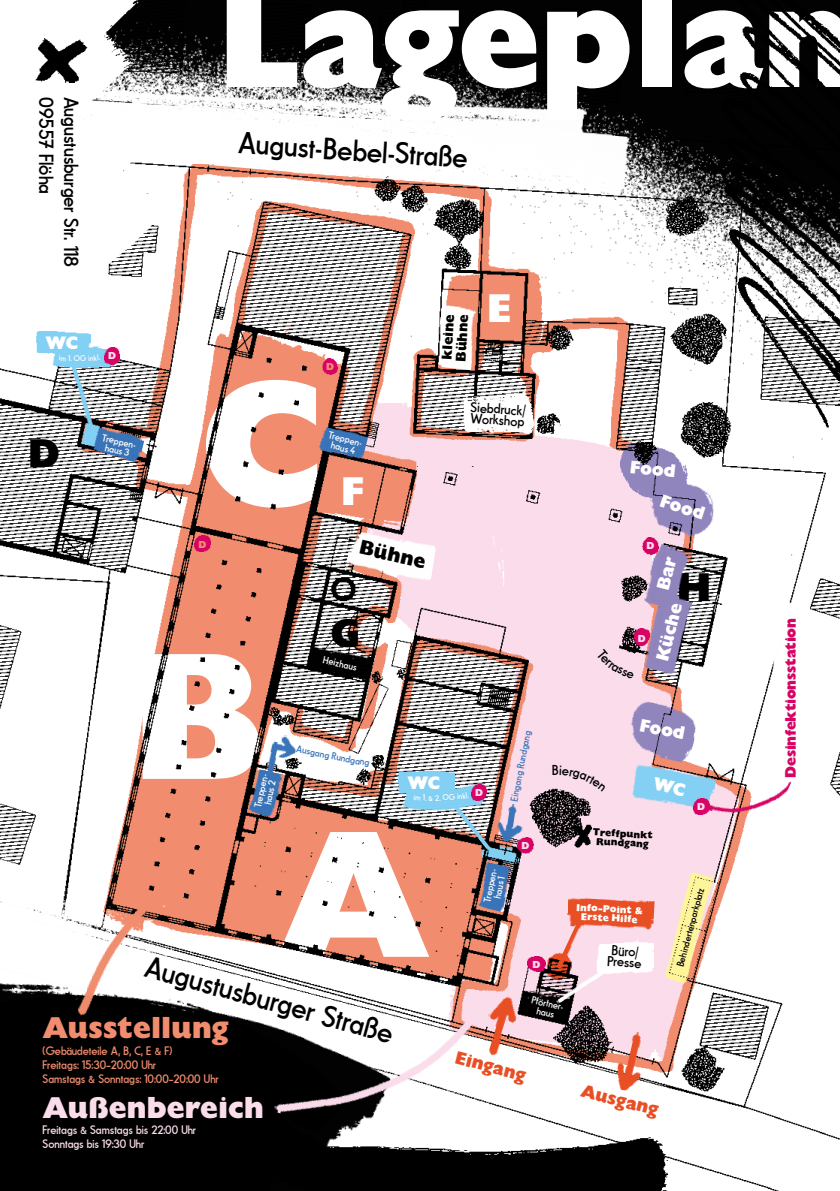
<style>
.page{position:relative;width:840px;height:1191px;background:#fff}
.page>*{position:absolute;margin:0;border:0;box-sizing:border-box;transform-origin:0 0}
.t1{font:180px "Gill Sans Std Extra Bold Disp";color:#fff}
.t2{font:140px "Gill Sans Std Extra Bold Disp";color:#fff}
.t3{font:40px "Gill Sans Std Extra Bold Disp";color:#000}
.t4{font:40px "Gill Sans Std Extra Bold Disp";color:#fff}
.t5{font:30px "Fundamental Brigade";color:#000}
.t6{font:30px "Gill Sans Std Extra Bold Disp";letter-spacing:.01em;color:#fadceb}
.t7{font:30px "Gill Sans Std Extra Bold Disp";color:#f18d6e}
.t8{font:20px "Fundamental Brigade";color:#000}
.t9{font:20px "Gill Sans Std Extra Bold Disp";color:#000}
.t10{font:18px "Gill Sans Std Extra Bold Disp";color:#fff}
.t11{font:18px "Gill Sans Std Extra Bold Disp";color:#e94e24}
.t12{font:15px "Gill Sans Extra Bold Display";letter-spacing:-.025em;color:#d70365}
.t13{font:14px/11px "Fundamental Brigade";color:#000}
.t14{font:14px/14px "Gill Sans Std Extra Bold Disp";color:#000}
.t15{font:12px/14px "Fundamental Brigade";color:#f18d6e}
.t16{font:12px/14px "Fundamental Brigade";color:#fadceb}
.t17{font:10px/9px "Fundamental Brigade";color:#fff;text-align:center}
.t18{font:10px "Fundamental Brigade";color:#3974b9}
.t19{font:10px/9px "Gill Sans Std Extra Bold Disp";color:#fff;text-align:center}
.t20{font:10px "Fundamental Brigade";color:#000}
.t21{font:10px/9px "Gill Sans Std Extra Bold Disp";color:#000;text-align:center}
.t22{font:10px "Gill Sans Extra Bold Display";color:#fadceb}
.t23{font:10px "Gill Sans Extra Bold Display";color:#f18d6e}
.t24{font:8px "Fundamental Brigade";color:#fff}
</style>
<div class="page">
<img style="left:0;top:0;width:839px;height:710px">
<img style="left:0;top:710px;width:839px;height:410px">
<img style="left:643px;top:543px;width:45px;height:49px">
<img style="left:643px;top:592px;width:49px;height:82px">
<img style="left:482px;top:992px;width:43px;height:69px">
<img style="left:345px;top:527px;width:92px;height:56px">
<img style="left:435px;top:305px;width:42px;height:65px">
<img style="left:631px;top:761px;width:73px;height:51px">
<img style="left:596px;top:940px;width:56px;height:33px">
<img style="left:463px;top:389px;width:72px;height:45px">
<img style="left:520px;top:986px;width:51px;height:36px">
<img style="left:308px;top:641px;width:65px;height:39px">
<img style="left:318px;top:424px;width:50px;height:37px">
<img style="left:93px;top:427px;width:52px;height:36px">
<img style="left:248px;top:769px;width:35px;height:48px">
<img style="left:476px;top:862px;width:36px;height:50px">
<img style="left:606px;top:1028px;width:44px;height:65px">
<img style="left:168px;top:75px;width:419px;height:25px">
<img style="left:168px;top:100px;width:465px;height:96px">
<img style="left:0;top:961px;width:360px;height:230px">
<img style="left:74px;top:890px;width:82px;height:138px">
<img style="left:273px;top:964px;width:209px;height:156px">
<img style="left:496px;top:802px;width:30px;height:41px">
<img style="left:692px;top:798px;width:12px;height:16px">
<img style="left:194px;top:536px;width:16px;height:16px">
<img style="left:322px;top:359px;width:15px;height:16px">
<img style="left:517px;top:837px;width:16px;height:16px">
<img style="left:642px;top:538px;width:15px;height:16px">
<img style="left:634px;top:628px;width:15px;height:18px">
<img style="left:527px;top:957px;width:18px;height:14px">
<img style="left:398px;top:751px;width:93px;height:82px">
<img style="left:471px;top:784px;width:15px;height:15px">
<img style="left:451px;top:799px;width:45px;height:55px">
<img style="left:65px;top:343px;width:32px;height:90px">
<img style="left:398px;top:771px;width:56px;height:23px">
<img style="left:37px;top:328px;width:53px;height:27px">
<img style="left:738px;top:595px;width:96px;height:117px">
<img style="left:704px;top:754px;width:87px;height:81px">
<img style="left:52px;top:346px;width:63px;height:21px">
<img style="left:105px;top:347px;width:15px;height:17px">
<img style="left:566px;top:897px;width:68px;height:32px">
<img style="left:608px;top:899px;width:46px;height:30px">
<img style="left:553px;top:918px;width:30px;height:48px">
<img style="left:553px;top:966px;width:54px;height:38px">
<img style="left:261px;top:740px;width:24px;height:39px">
<img style="left:272px;top:733px;width:26px;height:26px">
<img style="left:573px;top:824px;width:18px;height:23px">
<img style="left:252px;top:1120px;width:587px;height:71px">
<img style="left:0;top:0;width:168px;height:301px">
<img style="left:36px;top:39px;width:51px;height:43px">
<img style="left:692px;top:0;width:147px;height:428px">
<svg style="left:656px;top:556px;width:20px;height:34px"></svg>
<svg style="left:652px;top:777px;width:33px;height:19px"></svg>
<svg style="left:596px;top:648px;width:38px;height:30px"></svg>
<svg style="left:559px;top:765px;width:46px;height:26px"></svg>
<svg style="left:413px;top:794px;width:13px;height:6px"></svg>
<svg style="left:435px;top:792px;width:33px;height:8px"></svg>
<svg style="left:59px;top:355px;width:13px;height:6px"></svg>
<svg style="left:80px;top:355px;width:20px;height:6px"></svg>
<h3 class="t8" style="left:58px;top:97px;width:99px;rotate:90deg">09557 Flöha</h3>
<h3 class="t8" style="left:83px;top:97px;width:172px;rotate:90deg">Augustusburger Str. 118</h3>
<h3 class="t10" style="left:45px;top:332px;width:34px">WC</h3>
<p class="t24" style="left:74px;top:354px;width:8px">O</p>
<h3 class="t3" style="left:28px;top:430px;width:33px">D</h3>
<h2 class="t2" style="left:218px;top:-45px;width:637px">Lageplan</h2>
<h3 class="t5" style="left:240px;top:125px;width:231px;rotate:4deg">August-Bebel-Straße</h3>
<p class="t22" style="left:108px;top:350px;width:9px">D</p>
<p class="t17" style="left:103px;top:433px;width:38px;rotate:12deg">Treppen&shy;haus 3</p>
<h1 class="t1" style="left:201px;top:337px;width:122px">C</h1>
<p class="t23" style="left:326px;top:361px;width:9px">D</p>
<p class="t17" style="left:329px;top:430px;width:38px;rotate:14deg">Treppen&shy;haus 4</p>
<h3 class="t4" style="left:341px;top:467px;width:24px">F</h3>
<p class="t23" style="left:198px;top:539px;width:9px">D</p>
<h3 class="t9" style="left:362px;top:535px;width:68px;rotate:13deg">Bühne</h3>
<p class="t14" style="left:439px;top:360px;width:48px;rotate:-86deg">kleine<br>Bühne</p>
<h3 class="t4" style="left:487px;top:284px;width:25px">E</h3>
<p class="t13" style="left:471px;top:401px;width:57px;rotate:4deg">Siebdruck/<br>Workshop</p>
<h1 class="t1" style="left:132px;top:609px;width:133px">B</h1>
<p class="t17" style="left:253px;top:806px;width:38px;rotate:-78deg">Treppen&shy;haus 2</p>
<h3 class="t3" style="left:330px;top:609px;width:31px">G</h3>
<p class="t17" style="left:324px;top:655px;width:36px;rotate:13deg">Heizhaus</p>
<p class="t18" style="left:297px;top:743px;width:76px;rotate:11deg">Ausgang Rundgang</p>
<h3 class="t10" style="left:407px;top:771px;width:34px">WC</h3>
<p class="t24" style="left:428px;top:793px;width:6px">&amp;</p>
<p class="t22" style="left:475px;top:786px;width:9px">D</p>
<p class="t18" style="left:508px;top:800px;width:73px;rotate:-79deg">Eingang Rundgang</p>
<p class="t13" style="left:552px;top:764px;width:8px">B</p>
<h3 class="t10" style="left:631px;top:456px;width:47px;rotate:6deg">Food</h3>
<h3 class="t10" style="left:663px;top:490px;width:47px;rotate:18deg">Food</h3>
<p class="t22" style="left:646px;top:540px;width:9px">D</p>
<p class="t22" style="left:637px;top:632px;width:9px">D</p>
<h3 class="t3" style="left:676px;top:563px;width:36px">H</h3>
<h3 class="t10" style="left:651px;top:657px;width:60px;rotate:-76deg">Küche</h3>
<h3 class="t10" style="left:641px;top:714px;width:47px;rotate:11deg">Food</h3>
<p class="t22" style="left:696px;top:800px;width:9px">D</p>
<p class="t12" style="left:781px;top:777px;width:161px;rotate:-90deg">Desinfektionsstation</p>
<h1 class="t1" style="left:276px;top:787px;width:156px">A</h1>
<h3 class="t5" style="left:150px;top:949px;width:257px;rotate:15deg">Augustusburger Straße</h3>
<h3 class="t7" style="left:43px;top:1009px;width:188px">Ausstellung</h3>
<p class="t15" style="left:43px;top:1043px;width:177px">(Gebäudeteile A, B, C, E &amp; F)<br>Freitags: 15:30–20:00 Uhr<br>Samstags &amp; Sonntags: 10:00–20:00 Uhr</p>
<h3 class="t6" style="left:43px;top:1089px;width:223px">Außenbereich</h3>
<p class="t16" style="left:43px;top:1123px;width:155px">Freitags &amp; Samstags bis 22:00 Uhr<br>Sonntags bis 19:30 Uhr</p>
<p class="t17" style="left:482px;top:901px;width:38px;rotate:-78deg">Treppen&shy;haus 1</p>
<p class="t22" style="left:521px;top:839px;width:9px">D</p>
<p class="t22" style="left:532px;top:958px;width:9px">D</p>
<p class="t17" style="left:532px;top:995px;width:36px;rotate:13deg">Pförtner&shy;haus</p>
<h3 class="t11" style="left:458px;top:1047px;width:74px;rotate:14deg">Eingang</h3>
<p class="t21" style="left:593px;top:827px;width:61px;rotate:3deg">Treffpunkt<br>Rundgang</p>
<p class="t19" style="left:576px;top:902px;width:68px;rotate:3deg">Info-Point &amp;<br>Erste Hilfe</p>
<p class="t13" style="left:608px;top:944px;width:36px;rotate:4deg">Büro/<br>Presse</p>
<h3 class="t11" style="left:583px;top:1079px;width:81px;rotate:14deg">Ausgang</h3>
<p class="t20" style="left:674px;top:965px;width:83px;rotate:-75deg">Behindertenparkplatz</p>
</div>
